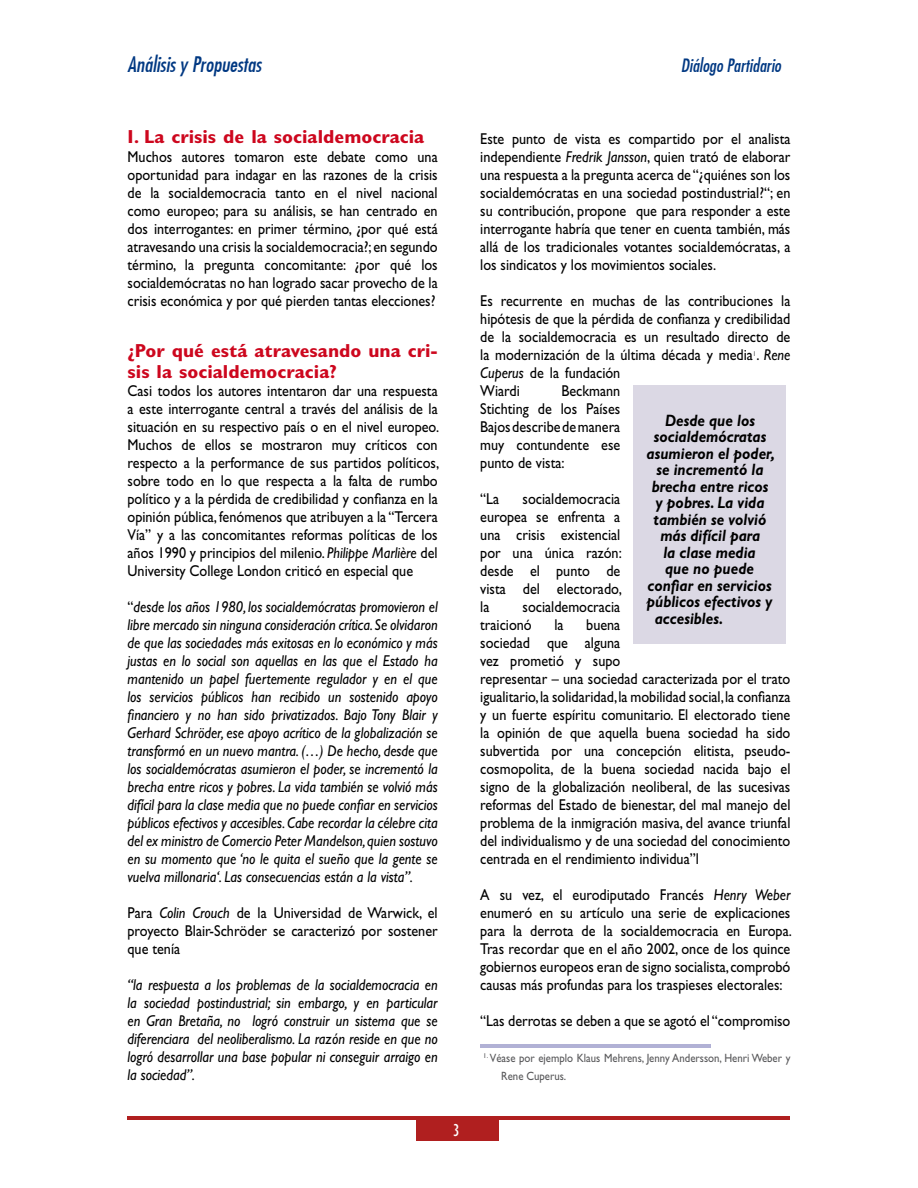
<style>
.page{position:relative;width:918px;height:1188px;background:#fff}
.page>*{position:absolute;margin:0;border:0;box-sizing:border-box;transform-origin:0 0}
.t1{font:italic 21px "Futura Md Cn";color:#003882}
.t2{font:700 condensed 18.9px/21px "Gill Sans";color:#cd071e;scale:1.11 1}
.t3{font:italic 18px "Futura Md Cn";color:#003882}
.t4{font:condensed 18px "Gill Sans";color:#fff}
.t5{font:italic 700 16.5px "Gill Sans";color:#000;scale:.9 1}
.t6{font:15.75px/18px "Gill Sans";color:#000;text-align:justify;scale:.9 1}
.t7{font:italic 15.75px/18px "Gill Sans";color:#000;text-align:justify;scale:.9 1}
.t8{font:12px/18px "Gill Sans";color:#58585a;scale:.9 1}
.t9{font:7.05px "Gill Sans";color:#58585a}
.s1{font-style:italic}
.s2{font-style:normal}
</style>
<div class="page">
<div style="left:417px;top:1119px;width:82px;height:21px;background:#b01f1f"></div>
<hr style="left:128px;top:1116px;width:662px;height:3px;background:#b01f1f">
<div style="left:633px;top:386px;width:152px;height:258px;background:#dbd8e4"></div>
<hr style="left:480px;top:1044px;width:231px;height:3px;background:#b1b1d5">
<h1 class="t1" style="left:128px;top:55px;width:135px">Análisis y Propuestas</h1>
<p class="t3" style="left:681px;top:57px;width:102px">Diálogo Partidario</p>
<p class="t2" style="left:128px;top:128px;width:269px">I. La crisis de la socialdemocracia</p>
<p class="t6" style="left:128px;top:149px;width:346px">Muchos autores tomaron este debate como una oportunidad para indagar en las razones de la crisis de la socialdemocracia tanto en el nivel nacional como europeo; para su análisis, se han centrado en dos interrogantes: en primer término, ¿por qué está atravesando una crisis la socialdemocracia?; en segundo término, la pregunta concomitante: ¿por qué los socialdemócratas no han logrado sacar provecho de la crisis económica y por qué pierden tantas elecciones?</p>
<p class="t2" style="left:128px;top:342px;width:281px">¿Por qué está atravesando una cri&shy;sis la socialdemocracia?</p>
<p class="t6" style="left:128px;top:383px;width:348px">Casi todos los autores intentaron dar una respuesta a este interrogante central a través del análisis de la situación en su respectivo país o en el nivel europeo.<br>Muchos de ellos se mostraron muy críticos con respecto a la performance de sus partidos políticos, sobre todo en lo que respecta a la falta de rumbo político y a la pérdida de credibilidad y confianza en la opinión pública, fenómenos que atribuyen a la “Tercera Vía” y a las concomitantes reformas políticas de los años 1990 y principios del milenio. <span class="s1">Philippe Marlière</span> del University College London criticó en especial que</p>
<p class="t7" style="left:128px;top:599px;width:346px"><span class="s2">“</span>desde los años 1980, los socialdemócratas promovieron el libre mercado sin ninguna consideración crítica. Se olvidaron de que las sociedades más exitosas en lo económico y más justas en lo social son aquellas en las que el Estado ha mantenido un papel fuertemente regulador y en el que los servicios públicos han recibido un sostenido apoyo financiero y no han sido privatizados. Bajo Tony Blair y Gerhard Schröder, ese apoyo acrítico de la globalización se transformó en un nuevo mantra. (…) De hecho, desde que los socialdemócratas asumieron el poder, se incrementó la brecha entre ricos y pobres. La vida también se volvió más difícil para la clase media que no puede confiar en servicios públicos efectivos y accesibles. Cabe recordar la célebre cita del ex ministro de Comercio Peter Mandelson, quien sostuvo en su momento que ‘no le quita el sueño que la gente se vuelva millonaria‘. Las consecuencias están a la vista”.</p>
<p class="t6" style="left:128px;top:905px;width:346px">Para <span class="s1">Colin Crouch</span> de la Universidad de Warwick, el proyecto Blair-Schröder se caracterizó por sostener que tenía</p>
<p class="t7" style="left:128px;top:977px;width:346px">“la respuesta a los problemas de la socialdemocracia en la sociedad postindustrial; sin embargo, y en particular en Gran Bretaña, no logró construir un sistema que se diferenciara del neoliberalismo. La razón reside en que no logró desarrollar una base popular ni conseguir arraigo en la sociedad”.</p>
<p class="t4" style="left:453px;top:1120px;width:8px">3</p>
<p class="t6" style="left:480px;top:131px;width:346px">Este punto de vista es compartido por el analista independiente <span class="s1">Fredrik Jansson</span>, quien trató de elaborar una respuesta a la pregunta acerca de “¿quiénes son los socialdemócratas en una sociedad postindustrial?“; en su contribución, propone que para responder a este interrogante habría que tener en cuenta también, más allá de los tradicionales votantes socialdemócratas, a los sindicatos y los movimientos sociales.</p>
<p class="t6" style="left:480px;top:293px;width:346px">Es recurrente en muchas de las contribuciones la hipótesis de que la pérdida de confianza y credibilidad de la socialdemocracia es un resultado directo de la modernización de la última década y media . <span class="s1">Rene</span></p>
<p class="t9" style="left:753px;top:351px;width:5px">1</p>
<p class="t6" style="left:480px;top:365px;width:157px"><span class="s1">Cuperus</span> de la fundación<br>Wiardi</p>
<p class="t6" style="left:480px;top:383px;width:157px;text-indent:81px">Beckmann Stichting de los Países Bajos describe de manera muy contundente ese punto de vista:</p>
<p class="t6" style="left:480px;top:491px;width:23px">“La</p>
<p class="t5" style="left:665px;top:414px;width:101px">Desde que los</p>
<p class="t5" style="left:654px;top:431px;width:126px">socialdemócratas</p>
<p class="t5" style="left:647px;top:447px;width:144px">asumieron el poder,</p>
<p class="t5" style="left:657px;top:464px;width:120px">se incrementó la</p>
<p class="t5" style="left:652px;top:480px;width:131px">brecha entre ricos</p>
<p class="t5" style="left:656px;top:497px;width:123px">y pobres. La vida</p>
<p class="t5" style="left:654px;top:513px;width:127px">también se volvió</p>
<p class="t5" style="left:660px;top:530px;width:112px">más difícil para</p>
<p class="t5" style="left:663px;top:546px;width:104px">la clase media</p>
<p class="t5" style="left:665px;top:563px;width:100px">que no puede</p>
<p class="t5" style="left:647px;top:579px;width:140px">confiar en servicios</p>
<p class="t5" style="left:647px;top:596px;width:141px">públicos efectivos y</p>
<p class="t5" style="left:655px;top:612px;width:78px">accesibles.</p>
<p class="t6" style="left:480px;top:491px;width:159px;text-indent:42px">socialdemocracia europea se enfrenta a una crisis existencial por una única razón: desde el punto de vista del electorado, la</p>
<p class="t6" style="left:480px;top:599px;width:157px;text-indent:42px">socialdemocracia traicionó</p>
<p class="t6" style="left:480px;top:617px;width:346px;text-align:left;text-indent:106px">buena<br>sociedad que alguna<br>vez prometió y supo<br>representar – una sociedad caracterizada por el trato igualitario, la solidaridad, la mobilidad social, la confianza y un fuerte espíritu comunitario. El electorado tiene la opinión de que aquella buena sociedad ha sido subvertida por una concepción elitista, pseudo&shy;cosmopolita, de la buena sociedad nacida bajo el signo de la globalización neoliberal, de las sucesivas reformas del Estado de bienestar, del mal manejo del problema de la inmigración masiva, del avance triunfal del individualismo y de una sociedad del conocimiento centrada en el rendimiento individua”l</p>
<p class="t6" style="left:480px;top:887px;width:348px">A su vez, el eurodiputado Francés <span class="s1">Henry Weber </span>enumeró en su artículo una serie de explicaciones para la derrota de la socialdemocracia en Europa.<br>Tras recordar que en el año 2002, once de los quince gobiernos europeos eran de signo socialista, comprobó causas más profundas para los traspieses electorales:</p>
<p class="t6" style="left:480px;top:1013px;width:346px">“Las derrotas se deben a que se agotó el “compromiso</p>
<p class="t8" style="left:501px;top:1050px;width:323px;text-indent:-18px"><sup>1.</sup> Véase por ejemplo Klaus Mehrens, Jenny Andersson, Henri Weber y<br>Rene Cuperus.</p>
<p class="t6" style="left:554px;top:617px;width:12px">la</p>
</div>
